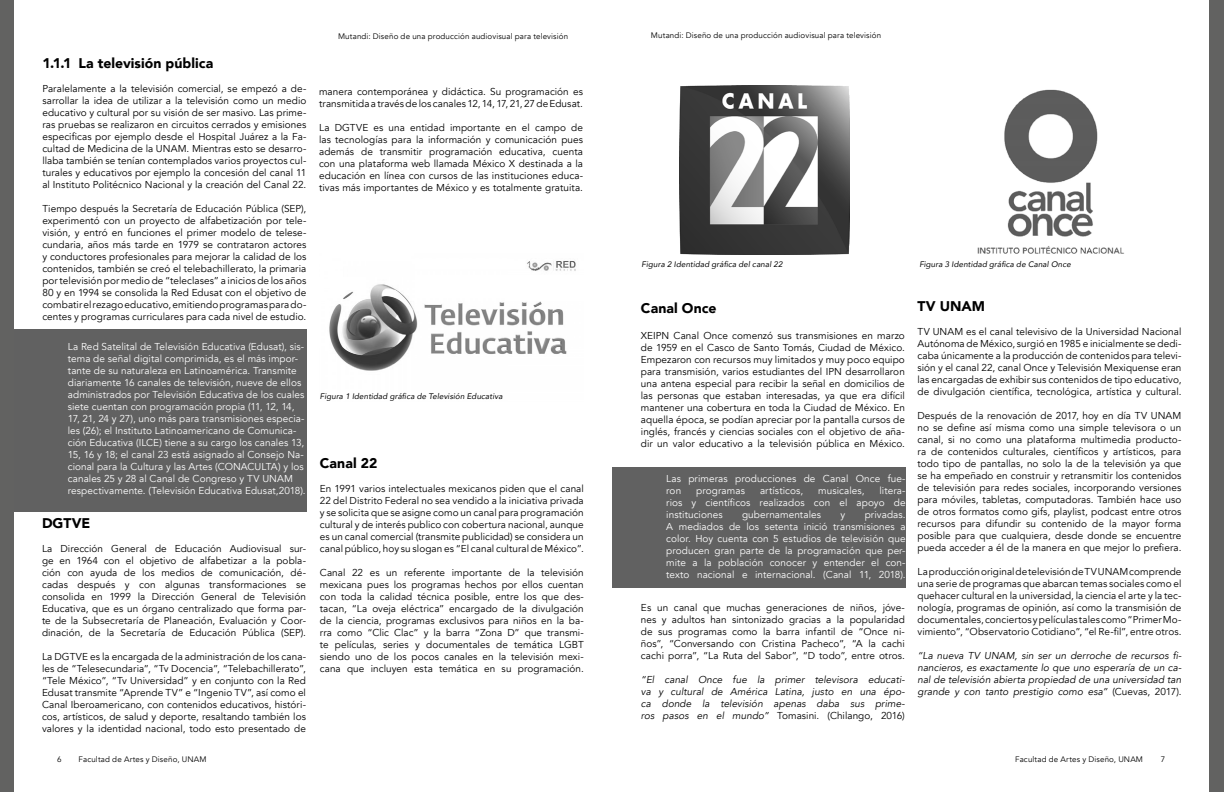
<style>
.page{position:relative;width:1224px;height:792px;background:#fff}
.page>*{position:absolute;margin:0;border:0;box-sizing:border-box;transform-origin:0 0}
.t1{font:900 14px "Avenir";letter-spacing:.005em;color:#000}
.t2{font:10px/12px "Avenir";letter-spacing:.005em;color:#000;text-align:justify}
.t3{font:10px/12px "Avenir";letter-spacing:.005em;color:#fff}
.t4{font:italic 10px/12px "Avenir";letter-spacing:.005em;color:#000;text-align:justify}
.t5{font:8px "Avenir";letter-spacing:.015em;color:#000}
.t6{font:italic 8px "Avenir";letter-spacing:.015em;color:#000}
.s1{font-style:normal}
</style>
<div class="page">
<div style="left:0;top:330px;width:307px;height:182px;background:#616161"></div>
<div style="left:612px;top:467px;width:294px;height:120px;background:#616161"></div>
<div style="left:0;top:0;width:14px;height:792px;background:#626261"></div>
<div style="left:1210px;top:0;width:14px;height:792px;background:#626261"></div>
<img style="left:329px;top:261px;width:247px;height:110px">
<img style="left:680px;top:85px;width:170px;height:170px">
<img style="left:977px;top:89px;width:147px;height:165px">
<h1 class="t1" style="left:42px;top:51px;width:172px">1.1.1 La televisión pública</h1>
<p class="t2" style="left:42px;top:83px;width:265px">Paralelamente a la televisión comercial, se empezó a de&shy;sarrollar la idea de utilizar a la televisión como un medio educativo y cultural por su visión de ser masivo. Las prime&shy;ras pruebas se realizaron en circuitos cerrados y emisiones especificas por ejemplo desde el Hospital Juárez a la Fa&shy;cultad de Medicina de la UNAM. Mientras esto se desarro&shy;llaba también se tenían contemplados varios proyectos cul&shy;turales y educativos por ejemplo la concesión del canal 11 al Instituto Politécnico Nacional y la creación del Canal 22.</p>
<p class="t2" style="left:42px;top:203px;width:266px">Tiempo después la Secretaría de Educación Pública (SEP), experimentó con un proyecto de alfabetización por tele&shy;visión, y entró en funciones el primer modelo de telese&shy;cundaria, años más tarde en 1979 se contrataron actores y conductores profesionales para mejorar la calidad de los contenidos, también se creó el telebachillerato, la primaria por televisión por medio de “teleclases” a inicios de los años 80 y en 1994 se consolida la Red Edusat con el objetivo de combatir el rezago educativo, emitiendo programas para do&shy;centes y programas curriculares para cada nivel de estudio.</p>
<p class="t3" style="left:68px;top:341px;width:239px">La Red Satelital de Televisión Educativa (Edusat), sis&shy;tema de señal digital comprimida, es el más impor&shy;tante de su naturaleza en Latinoamérica. Transmite diariamente 16 canales de televisión, nueve de ellos administrados por Televisión Educativa de los cuales siete cuentan con programación propia (11, 12, 14, 17, 21, 24 y 27), uno más para transmisiones especia&shy;les (26); el Instituto Latinoamericano de Comunica&shy;ción Educativa (ILCE) tiene a su cargo los canales 13, 15, 16 y 18; el canal 23 está asignado al Consejo Na&shy;cional para la Cultura y las Artes (CONACULTA) y los canales 25 y 28 al Canal de Congreso y TV UNAM respectivamente. (Televisión Educativa Edusat,2018).</p>
<h1 class="t1" style="left:42px;top:511px;width:50px">DGTVE</h1>
<p class="t2" style="left:42px;top:543px;width:265px">La Dirección General de Educación Audiovisual sur&shy;ge en 1964 con el objetivo de alfabetizar a la pobla&shy;ción con ayuda de los medios de comunicación, dé&shy;cadas después y con algunas transformaciones se consolida en 1999 la Dirección General de Televisión Educativa, que es un órgano centralizado que forma par&shy;te de la Subsecretaría de Planeación, Evaluación y Coor&shy;dinación, de la Secretaría de Educación Pública (SEP).</p>
<p class="t2" style="left:42px;top:651px;width:266px">La DGTVE es la encargada de la administración de los cana&shy;les de “Telesecundaria”, “Tv Docencia”, “Telebachillerato”, “Tele México”, “Tv Universidad” y en conjunto con la Red Edusat transmite “Aprende TV” e “Ingenio TV”, así como el Canal Iberoamericano, con contenidos educativos, históri&shy;cos, artísticos, de salud y deporte, resaltando también los valores y la identidad nacional, todo esto presentado de</p>
<p class="t5" style="left:338px;top:31px;width:232px">Mutandi: Diseño de una producción audiovisual para televisión</p>
<p class="t2" style="left:319px;top:86px;width:266px">manera contemporánea y didáctica. Su programación es transmitida a través de los canales 12, 14, 17, 21, 27 de Edusat.</p>
<p class="t2" style="left:319px;top:122px;width:266px">La DGTVE es una entidad importante en el campo de las tecnologías para la información y comunicación pues además de transmitir programación educativa, cuenta con una plataforma web llamada México X destinada a la educación en línea con cursos de las instituciones educa&shy;tivas más importantes de México y es totalmente gratuita.</p>
<p class="t6" style="left:320px;top:392px;width:184px">Figura 1 Identidad gráfica de Televisión Educativa</p>
<h1 class="t1" style="left:320px;top:451px;width:59px">Canal 22</h1>
<p class="t2" style="left:320px;top:483px;width:266px">En 1991 varios intelectuales mexicanos piden que el canal 22 del Distrito Federal no sea vendido a la iniciativa privada y se solicita que se asigne como un canal para programación cultural y de interés publico con cobertura nacional, aunque es un canal comercial (transmite publicidad) se considera un canal público, hoy su slogan es “El canal cultural de México”.</p>
<p class="t2" style="left:320px;top:567px;width:266px">Canal 22 es un referente importante de la televisión mexicana pues los programas hechos por ellos cuentan con toda la calidad técnica posible, entre los que des&shy;tacan, “La oveja eléctrica” encargado de la divulgación de la ciencia, programas exclusivos para niños en la ba&shy;rra como “Clic Clac” y la barra “Zona D” que transmi&shy;te películas, series y documentales de temática LGBT siendo uno de los pocos canales en la televisión mexi&shy;cana que incluyen esta temática en su programación.</p>
<p class="t5" style="left:651px;top:31px;width:232px">Mutandi: Diseño de una producción audiovisual para televisión</p>
<p class="t6" style="left:642px;top:260px;width:142px">Figura 2 Identidad gráfica del canal 22</p>
<h1 class="t1" style="left:641px;top:296px;width:77px">Canal Once</h1>
<p class="t2" style="left:641px;top:330px;width:265px">XEIPN Canal Once comenzó sus transmisiones en marzo de 1959 en el Casco de Santo Tomás, Ciudad de México.<br>Empezaron con recursos muy limitados y muy poco equipo para transmisión, varios estudiantes del IPN desarrollaron una antena especial para recibir la señal en domicilios de las personas que estaban interesadas, ya que era difícil mantener una cobertura en toda la Ciudad de México. En aquella época, se podían apreciar por la pantalla cursos de inglés, francés y ciencias sociales con el objetivo de aña&shy;dir un valor educativo a la televisión pública en México.</p>
<p class="t3" style="left:666px;top:472px;width:241px">Las primeras producciones de Canal Once fue&shy;ron</p>
<p class="t3" style="left:666px;top:484px;width:241px;text-align:justify;text-indent:213px">litera&shy;rios y científicos realizados con el apoyo de instituciones</p>
<p class="t3" style="left:696px;top:484px;width:50px">programas</p>
<p class="t3" style="left:760px;top:484px;width:45px">artísticos,</p>
<p class="t3" style="left:818px;top:484px;width:48px">musicales,</p>
<p class="t3" style="left:666px;top:508px;width:241px;text-align:justify;text-indent:198px">privadas.<br>A mediados de los setenta inició transmisiones a color. Hoy cuenta con 5 estudios de televisión que producen gran parte de la programación que per&shy;mite a la población conocer y entender el con&shy;texto nacional e internacional. (Canal 11, 2018).</p>
<p class="t2" style="left:641px;top:602px;width:265px">Es un canal que muchas generaciones de niños, jóve&shy;nes y adultos han sintonizado gracias a la popularidad de sus programas como la barra infantil de “Once ni&shy;ños”, “Conversando con Cristina Pacheco”, “A la cachi cachi porra”, “La Ruta del Sabor”, “D todo”, entre otros.</p>
<p class="t4" style="left:641px;top:674px;width:265px">“El canal Once fue la primer televisora educati&shy;va y cultural de América Latina, justo en una épo&shy;ca donde la televisión apenas daba sus prime&shy;ros pasos en el mundo” <span class="s1">Tomasini. (Chilango, 2016)</span></p>
<p class="t3" style="left:742px;top:508px;width:80px">gubernamentales</p>
<p class="t3" style="left:840px;top:508px;width:6px">y</p>
<p class="t6" style="left:919px;top:260px;width:153px">Figura 3 Identidad gráfica de Canal Once</p>
<h1 class="t1" style="left:917px;top:295px;width:69px">TV UNAM</h1>
<p class="t2" style="left:917px;top:326px;width:266px">TV UNAM es el canal televisivo de la Universidad Nacional Autónoma de México, surgió en 1985 e inicialmente se dedi&shy;caba únicamente a la producción de contenidos para televi&shy;sión y el canal 22, canal Once y Televisión Mexiquense eran las encargadas de exhibir sus contenidos de tipo educativo, de divulgación científica, tecnológica, artística y cultural.</p>
<p class="t2" style="left:917px;top:410px;width:266px">Después de la renovación de 2017, hoy en día TV UNAM no se define así misma como una simple televisora o un canal, si no como una plataforma multimedia producto&shy;ra de contenidos culturales, científicos y artísticos, para todo tipo de pantallas, no solo la de la televisión ya que se ha empeñado en construir y retransmitir los contenidos de televisión para redes sociales, incorporando versiones para móviles, tabletas, computadoras. También hace uso de otros formatos como gifs, playlist, podcast entre otros recursos para difundir su contenido de la mayor forma posible para que cualquiera, desde donde se encuentre pueda acceder a él de la manera en que mejor lo prefiera.</p>
<p class="t2" style="left:917px;top:566px;width:266px">La producción original de televisión de TV UNAM comprende una serie de programas que abarcan temas sociales como el quehacer cultural en la universidad, la ciencia el arte y la tec&shy;nología, programas de opinión, así como la transmisión de documentales, conciertos y películas tales como “Primer Mo&shy;vimiento”, “Observatorio Cotidiano”, “el Re-fil”, entre otros.</p>
<p class="t4" style="left:917px;top:650px;width:266px">“La nueva TV UNAM, sin ser un derroche de recursos fi&shy;nancieros, es exactamente lo que uno esperaría de un ca&shy;nal de televisión abierta propiedad de una universidad tan grande y con tanto prestigio como esa” <span class="s1">(Cuevas, 2017).</span></p>
<p class="t5" style="left:79px;top:754px;width:129px">Facultad de Artes y Diseño, UNAM</p>
<p class="t5" style="left:1015px;top:754px;width:129px">Facultad de Artes y Diseño, UNAM</p>
<p class="t5" style="left:57px;top:754px;width:6px">6</p>
<p class="t5" style="left:1161px;top:754px;width:6px">7</p>
</div>
